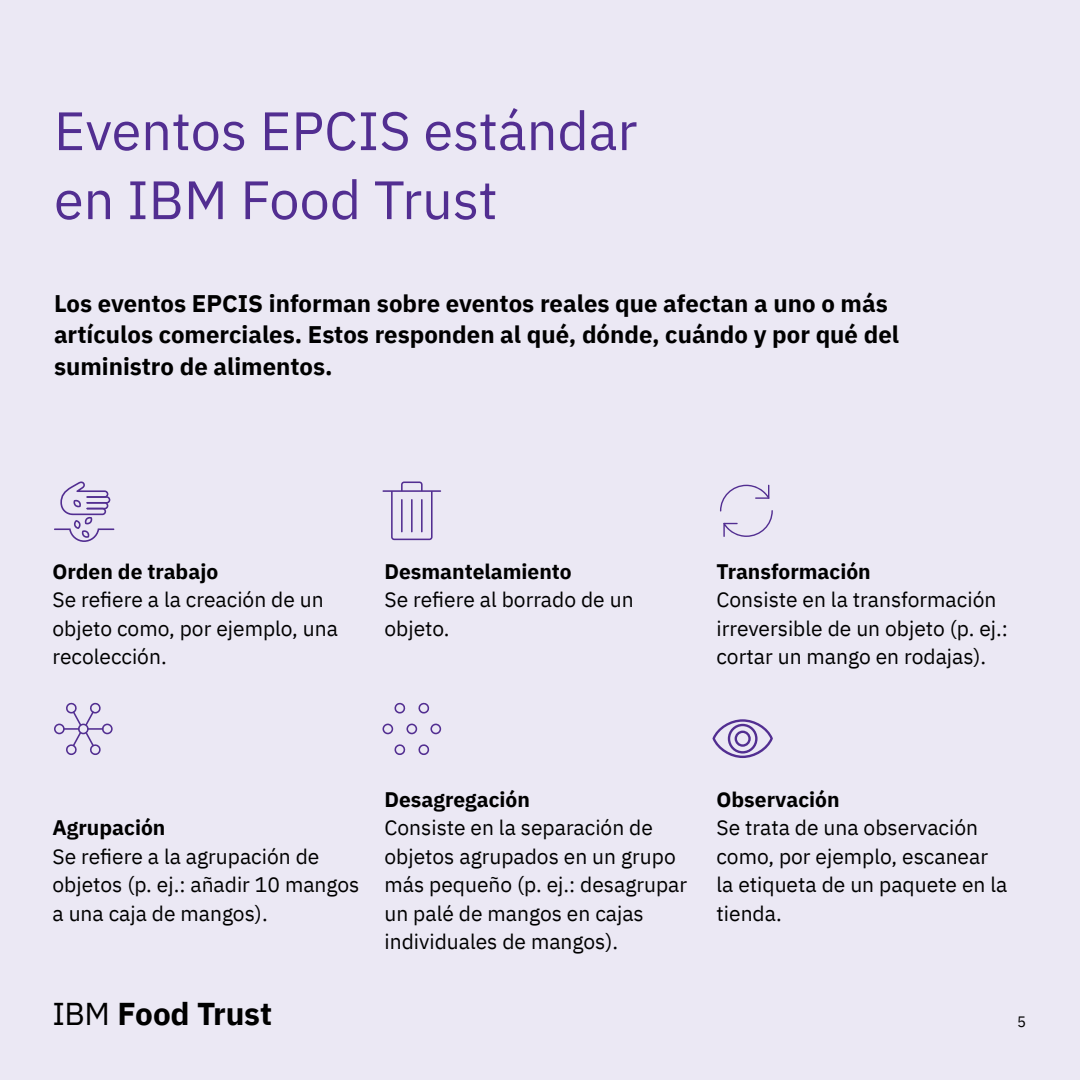
<style>
.page{position:relative;width:1080px;height:1080px;background:#ebe8f4}
.page>*{position:absolute;margin:0;border:0;box-sizing:border-box;transform-origin:0 0}
.t1{font:54px/69px "IBM Plex Sans";color:#522e91}
.t2{font:700 31.5px "IBM Plex Sans";letter-spacing:-.01em;color:#000}
.t3{font:700 24px/31.5px "IBM Plex Sans";color:#000}
.t4{font:21px/28.5px "IBM Plex Sans";color:#000}
.t5{font:700 21px "IBM Plex Sans";color:#000}
.t6{font:15px "IBM Plex Sans";color:#000}
.s1{font-weight:400}
</style>
<div class="page">
<hr style="left:383px;top:490px;width:58px;height:2px;background:#522e91">
<svg style="left:391px;top:482px;width:42px;height:58px"></svg>
<hr style="left:401px;top:499px;width:2px;height:33px;background:#522e91">
<hr style="left:421px;top:499px;width:2px;height:33px;background:#522e91">
<hr style="left:411px;top:499px;width:2px;height:33px;background:#522e91">
<svg style="left:54px;top:702px;width:59px;height:53px"></svg>
<svg style="left:406px;top:724px;width:11px;height:10px"></svg>
<svg style="left:430px;top:724px;width:11px;height:10px"></svg>
<svg style="left:383px;top:724px;width:10px;height:10px"></svg>
<svg style="left:418px;top:702px;width:12px;height:12px"></svg>
<svg style="left:394px;top:744px;width:12px;height:11px"></svg>
<svg style="left:394px;top:702px;width:12px;height:12px"></svg>
<svg style="left:418px;top:744px;width:12px;height:11px"></svg>
<svg style="left:712px;top:719px;width:61px;height:39px"></svg>
<svg style="left:54px;top:481px;width:60px;height:61px"></svg>
<svg style="left:720px;top:485px;width:53px;height:52px"></svg>
<h1 class="t1" style="left:54px;top:92px;width:585px">Eventos EPCIS estándar en IBM Food Trust</h1>
<p class="t3" style="left:54px;top:286px;width:847px">Los eventos EPCIS informan sobre eventos reales que afectan a uno o más artículos comerciales. Estos responden al qué, dónde, cuándo y por qué del suministro de alimentos.</p>
<p class="t5" style="left:52px;top:555px;width:167px">Orden de trabajo</p>
<p class="t4" style="left:52px;top:584px;width:287px">Se refiere a la creación de un objeto como, por ejemplo, una recolección.</p>
<p class="t5" style="left:385px;top:555px;width:189px">Desmantelamiento</p>
<p class="t4" style="left:385px;top:584px;width:251px">Se refiere al borrado de un objeto.</p>
<p class="t5" style="left:717px;top:555px;width:156px">Transformación</p>
<p class="t4" style="left:717px;top:584px;width:293px">Consiste en la transformación irreversible de un objeto (p. ej.: cortar un mango en rodajas).</p>
<p class="t5" style="left:52px;top:811px;width:114px">Agrupación</p>
<p class="t4" style="left:52px;top:840px;width:309px">Se refiere a la agrupación de objetos (p. ej.: añadir 10 mangos a una caja de mangos).</p>
<h2 class="t2" style="left:52px;top:989px;width:221px"><span class="s1">IBM</span> Food Trust</h2>
<p class="t5" style="left:385px;top:783px;width:147px">Desagregación</p>
<p class="t4" style="left:385px;top:812px;width:304px">Consiste en la separación de objetos agrupados en un grupo más pequeño (p. ej.: desagrupar un palé de mangos en cajas individuales de mangos).</p>
<p class="t5" style="left:717px;top:783px;width:125px">Observación</p>
<p class="t4" style="left:717px;top:812px;width:292px">Se trata de una observación como, por ejemplo, escanear la etiqueta de un paquete en la tienda.</p>
<p class="t6" style="left:1017px;top:1010px;width:10px">5</p>
</div>
